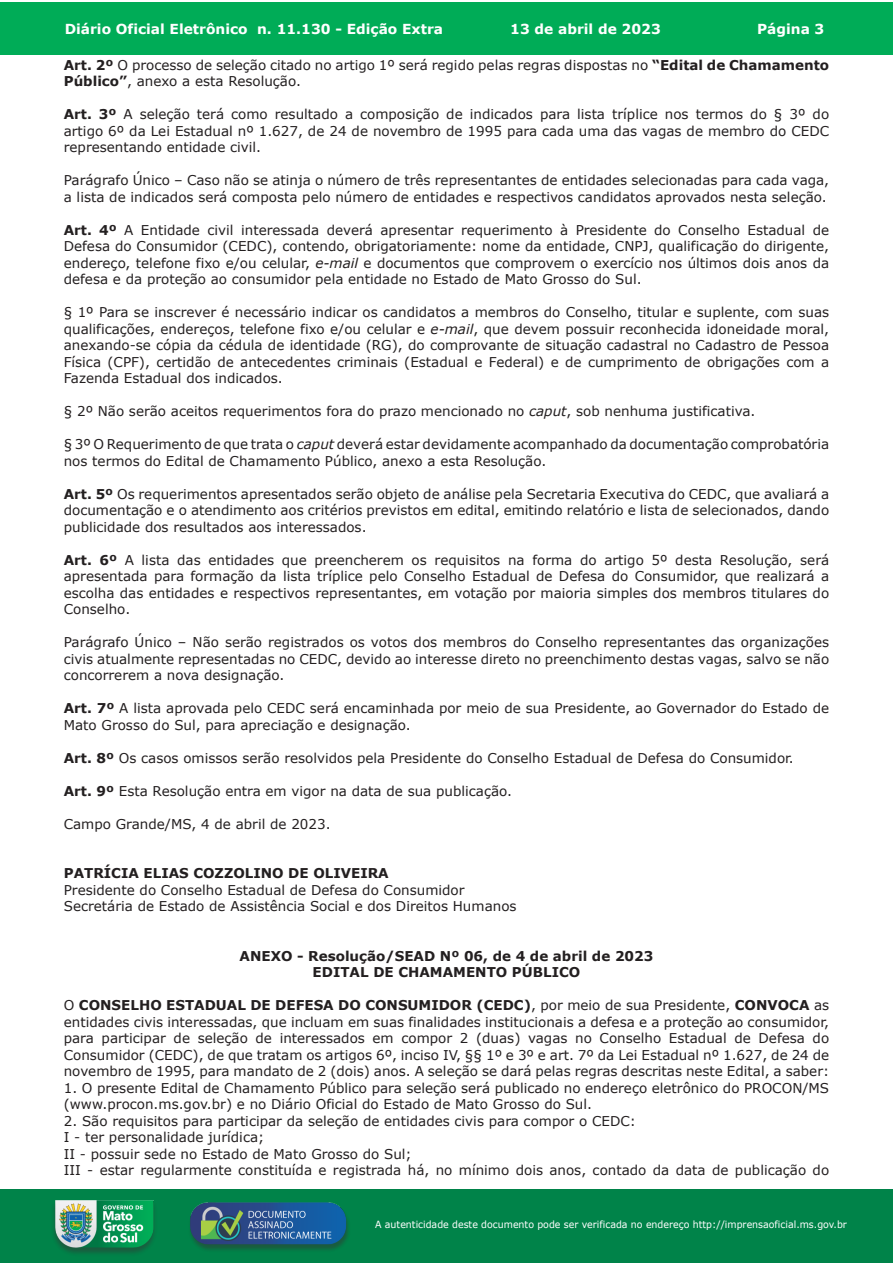
<style>
.page{position:relative;width:893px;height:1263px;background:#fff}
.page>*{position:absolute;margin:0;border:0;box-sizing:border-box;transform-origin:0 0}
.t1{font:700 13.8px "Verdana";color:#fff}
.t2{font:13.5px/16.5px "Verdana";color:#231f20}
.t3{font:700 13.5px/16.5px "Verdana";color:#231f20;text-align:center}
.t4{font:9.9px "Verdana";color:#fff;scale:.95 1}
.s1{font-weight:700}
.s2{font-style:italic}
</style>
<div class="page">
<div style="left:0;top:2px;width:893px;height:53px;background:#00ac57"></div>
<div style="left:1px;top:1189px;width:892px;height:74px;background:#008349"></div>
<img style="left:49px;top:1198px;width:111px;height:61px">
<img style="left:185px;top:1201px;width:168px;height:54px">
<p class="t1" style="left:65px;top:20px;width:380px">Diário Oficial Eletrônico n. 11.130 - Edição Extra</p>
<p class="t1" style="left:510px;top:20px;width:152px">13 de abril de 2023</p>
<p class="t1" style="left:757px;top:20px;width:69px">Página 3</p>
<p class="t2" style="left:64px;top:57px;width:767px"><span class="s1">Art. 2º</span> O processo de seleção citado no artigo 1º será regido pelas regras dispostas no <span class="s1">“Edital de Chamamento<br>Público”</span>, anexo a esta Resolução.</p>
<p class="t2" style="left:64px;top:106px;width:767px;text-align:justify"><span class="s1">Art. 3º</span> A seleção terá como resultado a composição de indicados para lista tríplice nos termos do § 3º do artigo 6º da Lei Estadual nº 1.627, de 24 de novembro de 1995 para cada uma das vagas de membro do CEDC representando entidade civil.</p>
<p class="t2" style="left:64px;top:172px;width:767px">Parágrafo Único – Caso não se atinja o número de três representantes de entidades selecionadas para cada vaga, a lista de indicados será composta pelo número de entidades e respectivos candidatos aprovados nesta seleção.</p>
<p class="t2" style="left:64px;top:222px;width:767px;text-align:justify"><span class="s1">Art. 4º</span> A Entidade civil interessada deverá apresentar requerimento à Presidente do Conselho Estadual de Defesa do Consumidor (CEDC), contendo, obrigatoriamente: nome da entidade, CNPJ, qualificação do dirigente, endereço, telefone fixo e/ou celular, <span class="s2">e-mail</span> e documentos que comprovem o exercício nos últimos dois anos da defesa e da proteção ao consumidor pela entidade no Estado de Mato Grosso do Sul.</p>
<p class="t2" style="left:64px;top:304px;width:767px;text-align:justify">§ 1º Para se inscrever é necessário indicar os candidatos a membros do Conselho, titular e suplente, com suas qualificações, endereços, telefone fixo e/ou celular e <span class="s2">e-mail</span>, que devem possuir reconhecida idoneidade moral, anexando-se cópia da cédula de identidade (RG), do comprovante de situação cadastral no Cadastro de Pessoa Física (CPF), certidão de antecedentes criminais (Estadual e Federal) e de cumprimento de obrigações com a Fazenda Estadual dos indicados.</p>
<p class="t2" style="left:64px;top:403px;width:693px">§ 2º Não serão aceitos requerimentos fora do prazo mencionado no <span class="s2">caput</span>, sob nenhuma justificativa.</p>
<p class="t2" style="left:64px;top:436px;width:767px">§ 3º O Requerimento de que trata o <span class="s2">caput</span> deverá estar devidamente acompanhado da documentação comprobatória nos termos do Edital de Chamamento Público, anexo a esta Resolução.</p>
<p class="t2" style="left:64px;top:485px;width:767px;text-align:justify"><span class="s1">Art. 5º</span> Os requerimentos apresentados serão objeto de análise pela Secretaria Executiva do CEDC, que avaliará a documentação e o atendimento aos critérios previstos em edital, emitindo relatório e lista de selecionados, dando publicidade dos resultados aos interessados.</p>
<p class="t2" style="left:64px;top:551px;width:767px;text-align:justify"><span class="s1">Art. 6º</span> A lista das entidades que preencherem os requisitos na forma do artigo 5º desta Resolução, será apresentada para formação da lista tríplice pelo Conselho Estadual de Defesa do Consumidor, que realizará a escolha das entidades e respectivos representantes, em votação por maioria simples dos membros titulares do Conselho.</p>
<p class="t2" style="left:64px;top:634px;width:767px;text-align:justify">Parágrafo Único – Não serão registrados os votos dos membros do Conselho representantes das organizações civis atualmente representadas no CEDC, devido ao interesse direto no preenchimento destas vagas, salvo se não concorrerem a nova designação.</p>
<p class="t2" style="left:64px;top:700px;width:767px"><span class="s1">Art. 7º</span> A lista aprovada pelo CEDC será encaminhada por meio de sua Presidente, ao Governador do Estado de<br>Mato Grosso do Sul, para apreciação e designação.</p>
<p class="t2" style="left:64px;top:749px;width:732px"><span class="s1">Art. 8º</span> Os casos omissos serão resolvidos pela Presidente do Conselho Estadual de Defesa do Consumidor.</p>
<p class="t2" style="left:64px;top:782px;width:450px"><span class="s1">Art. 9º</span> Esta Resolução entra em vigor na data de sua publicação.</p>
<p class="t2" style="left:64px;top:815px;width:268px">Campo Grande/MS, 4 de abril de 2023.</p>
<p class="t3" style="left:64px;top:865px;width:326px">PATRÍCIA ELIAS COZZOLINO DE OLIVEIRA</p>
<p class="t2" style="left:64px;top:881px;width:454px">Presidente do Conselho Estadual de Defesa do Consumidor<br>Secretária de Estado de Assistência Social e dos Direitos Humanos</p>
<p class="t3" style="left:240px;top:947px;width:415px">ANEXO - Resolução/SEAD Nº 06, de 4 de abril de 2023<br>EDITAL DE CHAMAMENTO PÚBLICO</p>
<p class="t2" style="left:64px;top:997px;width:767px;text-align:justify">O <span class="s1">CONSELHO ESTADUAL DE DEFESA DO CONSUMIDOR (CEDC)</span>, por meio de sua Presidente, <span class="s1">CONVOCA</span> as entidades civis interessadas, que incluam em suas finalidades institucionais a defesa e a proteção ao consumidor, para participar de seleção de interessados em compor 2 (duas) vagas no Conselho Estadual de Defesa do Consumidor (CEDC), de que tratam os artigos 6º, inciso IV, §§ 1º e 3º e art. 7º da Lei Estadual nº 1.627, de 24 de novembro de 1995, para mandato de 2 (dois) anos. A seleção se dará pelas regras descritas neste Edital, a saber:</p>
<p class="t2" style="left:64px;top:1079px;width:767px">1. O presente Edital de Chamamento Público para seleção será publicado no endereço eletrônico do PROCON/MS (www.procon.ms.gov.br) e no Diário Oficial do Estado de Mato Grosso do Sul.</p>
<p class="t2" style="left:64px;top:1112px;width:767px">2. São requisitos para participar da seleção de entidades civis para compor o CEDC:<br>I - ter personalidade jurídica;<br>II - possuir sede no Estado de Mato Grosso do Sul;<br>III - estar regularmente constituída e registrada há, no mínimo dois anos, contado da data de publicação do</p>
<p class="t4" style="left:375px;top:1218px;width:498px">A autenticidade deste documento pode ser verificada no endereço http://imprensaoficial.ms.gov.br</p>
</div>
